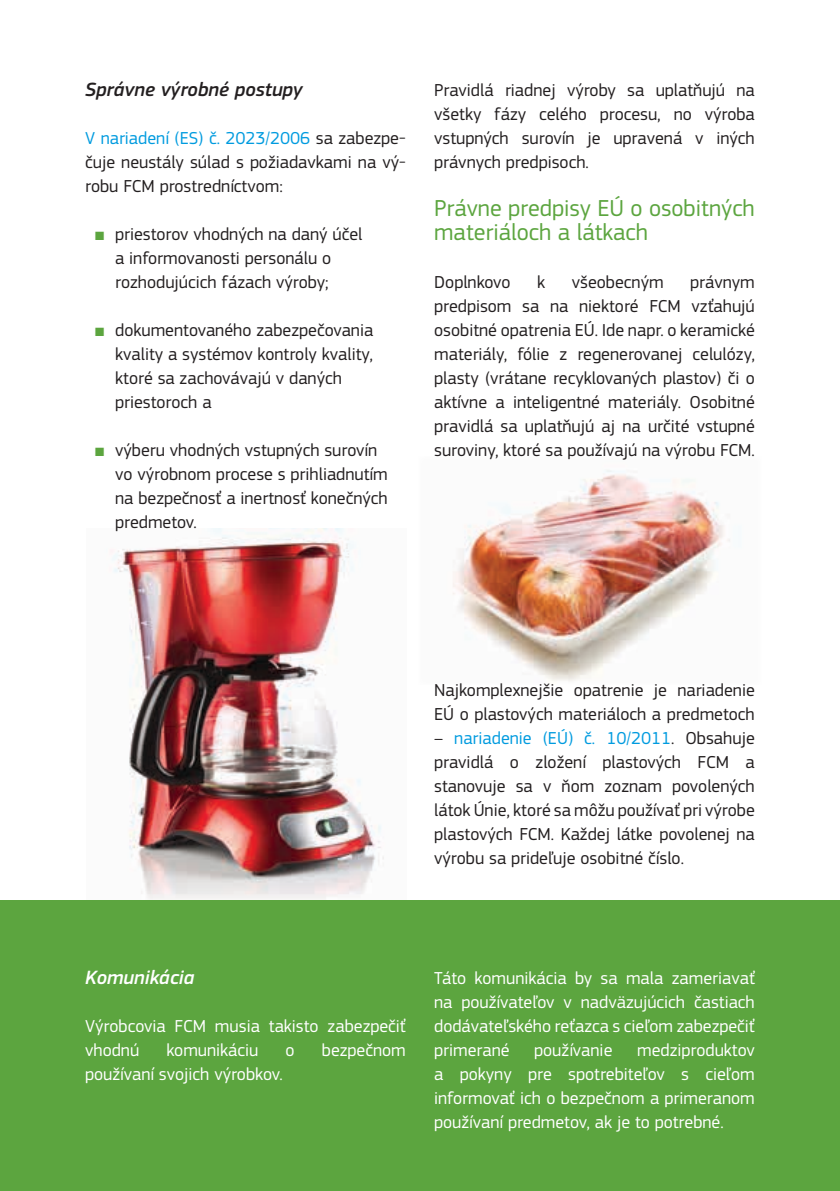
<style>
.page{position:relative;width:840px;height:1191px;background:#fff}
.page>*{position:absolute;margin:0;border:0;box-sizing:border-box;transform-origin:0 0}
.t1{font:24px/24px "EC Square Sans Pro";color:#5ca53f}
.t2{font:italic 500 20px "EC Square Sans Pro";color:#231f20}
.t3{font:italic 500 20px "EC Square Sans Pro";color:#fff}
.t4{font:18px/24px "EC Square Sans Pro";color:#231f20;text-align:justify}
.t5{font:18px/24px "EC Square Sans Pro";color:#fff;text-align:justify}
.s1{color:#009bdf}
.s2{color:#5ca53f}
</style>
<div class="page">
<img style="left:453px;top:470px;width:277px;height:211px">
<img style="left:86px;top:528px;width:320px;height:373px">
<div style="left:0;top:901px;width:839px;height:290px;background:#5ca53f"></div>
<p class="t2" style="left:85px;top:78px;width:219px">Správne výrobné postupy</p>
<p class="t4" style="left:85px;top:126px;width:322px"><span class="s1">V nariadení (ES) č. 2023/2006</span> sa zabezpe&shy;čuje neustály súlad s požiadavkami na vý&shy;robu FCM prostredníctvom:</p>
<p class="t4" style="left:115px;top:222px;width:249px;text-align:left;text-indent:-20px"><span class="s2">■</span> priestorov vhodných na daný účel a informovanosti personálu o rozhodujúcich fázach výroby;</p>
<p class="t4" style="left:115px;top:318px;width:259px;text-align:left;text-indent:-20px"><span class="s2">■</span> dokumentovaného zabezpečovania kvality a systémov kontroly kvality, ktoré sa zachovávajú v daných priestoroch a</p>
<p class="t4" style="left:115px;top:438px;width:274px;text-align:left;text-indent:-20px"><span class="s2">■</span> výberu vhodných vstupných surovín vo výrobnom procese s prihliadnutím na bezpečnosť a inertnosť konečných predmetov.</p>
<p class="t4" style="left:434px;top:78px;width:322px">Pravidlá riadnej výroby sa uplatňujú na všetky fázy celého procesu, no výroba vstupných surovín je upravená v iných právnych predpisoch.</p>
<h1 class="t1" style="left:434px;top:196px;width:322px">Právne predpisy EÚ o osobitných materiáloch a látkach</h1>
<p class="t4" style="left:434px;top:270px;width:78px">Doplnkovo</p>
<p class="t4" style="left:537px;top:270px;width:10px">k</p>
<p class="t4" style="left:571px;top:270px;width:93px">všeobecným</p>
<p class="t4" style="left:434px;top:270px;width:322px;text-indent:256px">právnym predpisom sa na niektoré FCM vzťahujú osobitné opatrenia EÚ. Ide napr. o keramické materiály, fólie z regenerovanej celulózy, plasty (vrátane recyklovaných plastov) či o aktívne a inteligentné materiály. Osobitné pravidlá sa uplatňujú aj na určité vstupné suroviny, ktoré sa používajú na výrobu FCM.</p>
<p class="t4" style="left:434px;top:678px;width:322px">Najkomplexnejšie opatrenie je nariadenie<br>EÚ o plastových materiáloch a predmetoch</p>
<p class="t4" style="left:434px;top:726px;width:322px">– <span class="s1">nariadenie (EÚ) č. 10/2011</span>. Obsahuje pravidlá o zložení plastových FCM a stanovuje sa v ňom zoznam povolených látok Únie, ktoré sa môžu používať pri výrobe plastových FCM. Každej látke povolenej na výrobu sa prideľuje osobitné číslo.</p>
<p class="t3" style="left:85px;top:966px;width:111px">Komunikácia</p>
<p class="t5" style="left:85px;top:1014px;width:322px">Výrobcovia FCM musia takisto zabezpečiť vhodnú</p>
<p class="t5" style="left:166px;top:1038px;width:93px">komunikáciu</p>
<p class="t5" style="left:285px;top:1038px;width:11px">o</p>
<p class="t5" style="left:321px;top:1038px;width:85px">bezpečnom</p>
<p class="t5" style="left:85px;top:1062px;width:199px">používaní svojich výrobkov.</p>
<p class="t5" style="left:434px;top:966px;width:322px">Táto komunikácia by sa mala zameriavať na používateľov v nadväzujúcich častiach dodávateľského reťazca s cieľom zabezpečiť primerané</p>
<p class="t5" style="left:534px;top:1038px;width:80px">používanie</p>
<p class="t5" style="left:434px;top:1038px;width:322px;text-indent:203px">medziproduktov a pokyny pre spotrebiteľov s cieľom informovať ich o bezpečnom a primeranom používaní predmetov, ak je to potrebné.</p>
</div>
